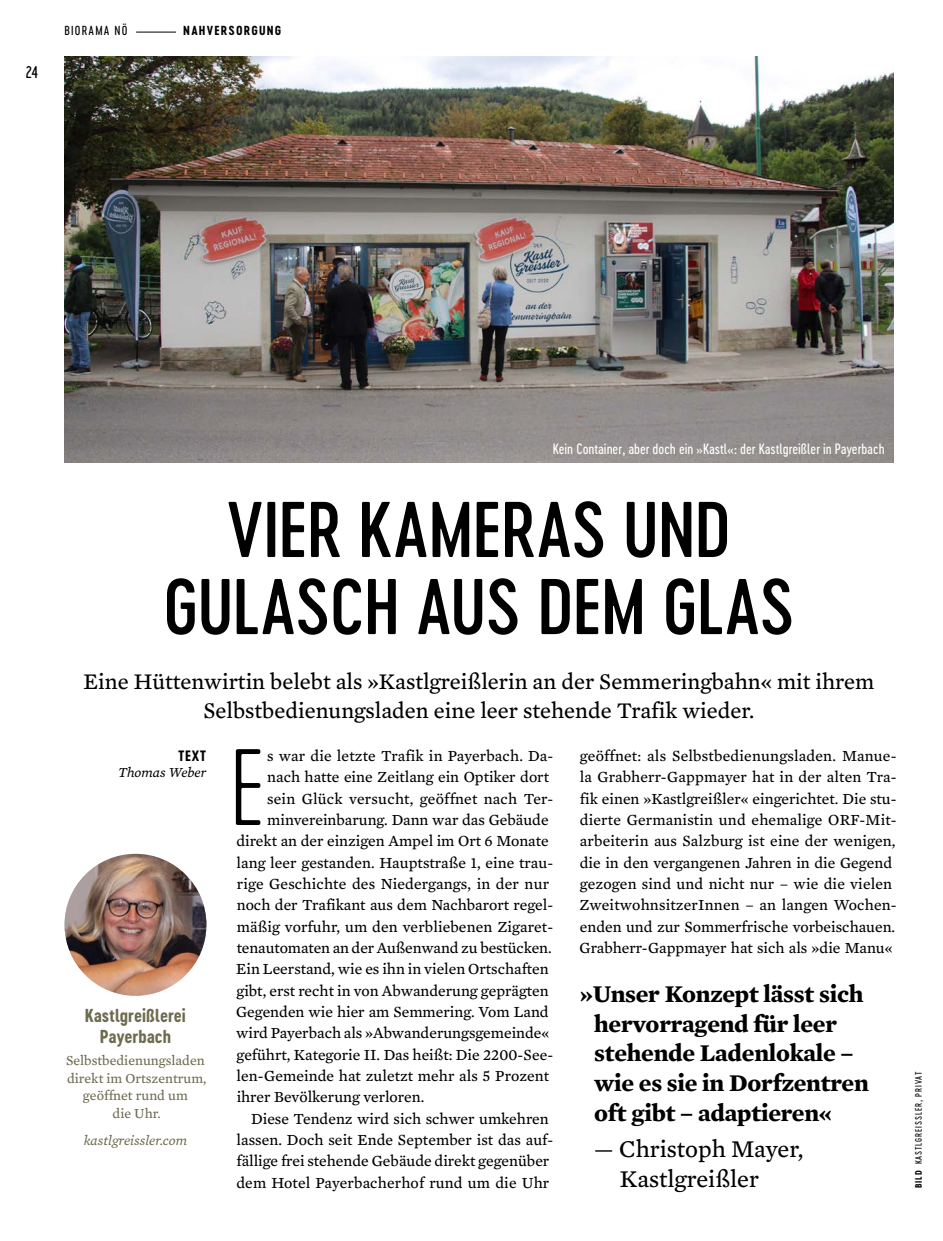
<style>
.page{position:relative;width:943px;height:1241px;background:#fff}
.page>*{position:absolute;margin:0;border:0;box-sizing:border-box;transform-origin:0 0}
.t1{font:101.15px "Cervo Neue Thin Neue";color:#000}
.t2{font:73.5px/77px "Cervo Neue Medium Neue";letter-spacing:-.01em;color:#000;text-align:center}
.t3{font:700 24.5px/29.8px "Mercury Text G3";letter-spacing:-.01em;color:#000}
.t4{font:24.5px/29.8px "Mercury Text G3";color:#000}
.t5{font:22.75px/29.8px "Mercury Text G3";color:#000;text-align:center}
.t6{font:17.5px/21px "Cervo Neue Bold Neue";color:#6e6c4f;text-align:center}
.t7{font:15.75px/21.3px "Mercury Text G3";color:#000}
.t8{font:15.75px "Cervo Neue Regular Neue";color:#000}
.t9{font:14px/17.5px "Mercury Text G3";color:#6e6c4f;text-align:center}
.t10{font:14px "Cervo Neue Regular Neue";color:#fff}
.t11{font:italic 14px "Mercury Text G3";color:#6e6c4f}
.t12{font:italic 14px "Mercury Text G3";color:#000}
.t13{font:14px "Cervo Neue Bold Neue";color:#000}
.t14{font:12.25px "Cervo Neue Bold Neue";letter-spacing:.1em;color:#000}
.t15{font:12.25px "Cervo Neue Regular Neue";letter-spacing:.1em;color:#000}
.t16{font:8.75px "Cervo Neue Regular Neue";letter-spacing:.1em;color:#000}
.s1{font-family:"Cervo Neue Bold Neue"}
</style>
<div class="page">
<img style="left:64px;top:853px;width:142px;height:142px;border-radius:71px">
<div style="left:52px;top:992px;width:188px;height:191px;background:#fff"></div>
<img style="left:65px;top:57px;width:828px;height:405px">
<hr style="left:136px;top:32px;width:40px;height:1px;background:#000">
<p class="t8" style="left:26px;top:62px;width:14px">24</p>
<p class="t15" style="left:64px;top:23px;width:65px">BIORAMA NÖ</p>
<p class="t14" style="left:183px;top:22px;width:99px">NAHVERSORGUNG</p>
<p class="t10" style="left:552px;top:440px;width:333px">Kein Container, aber doch ein »Kastl«: der Kastlgreißler in Payerbach</p>
<h2 class="t2" style="left:163px;top:490px;width:633px">VIER KAMERAS UND<br>GULASCH AUS DEM GLAS</h2>
<h3 class="t5" style="left:83px;top:666px;width:792px">Eine Hüttenwirtin belebt als »Kastlgreißlerin an der Semmeringbahn« mit ihrem<br>Selbstbedienungsladen eine leer stehende Trafik wieder.</h3>
<p class="t13" style="left:178px;top:746px;width:30px">TEXT</p>
<p class="t12" style="left:118px;top:763px;width:89px">Thomas Weber</p>
<h1 class="t1" style="left:230px;top:722px;width:38px">E</h1>
<p class="t7" style="left:267px;top:745px;width:288px">s war die letzte Trafik in Payerbach. Da-</p>
<p class="t7" style="left:579px;top:745px;width:318px">geöffnet: als Selbstbedienungsladen. Manue&shy;la Grabherr-Gappmayer hat in der alten Tra&shy;fik einen »Kastlgreißler« eingerichtet. Die stu&shy;dierte Germanistin und ehemalige ORF-Mit&shy;arbeiterin aus Salzburg ist eine der wenigen, die in den vergangenen Jahren in die Gegend gezogen sind und nicht nur – wie die vielen ZweitwohnsitzerInnen – an langen Wochen&shy;enden und zur Sommerfrische vorbeischauen.<br>Grabherr-Gappmayer hat sich als »die Manu«</p>
<p class="t7" style="left:267px;top:766px;width:283px">nach hatte eine Zeitlang ein Optiker dort</p>
<p class="t7" style="left:267px;top:787px;width:287px">sein Glück versucht, geöffnet nach Ter-</p>
<p class="t7" style="left:267px;top:809px;width:283px">minvereinbarung. Dann war das Gebäude</p>
<p class="t7" style="left:236px;top:830px;width:314px">direkt an der einzigen Ampel im Ort 6 Monate</p>
<p class="t7" style="left:236px;top:851px;width:318px">lang leer gestanden. Hauptstraße 1, eine trau-</p>
<p class="t7" style="left:237px;top:873px;width:314px">rige Geschichte des Niedergangs, in der nur</p>
<p class="t7" style="left:237px;top:894px;width:318px">noch der Trafikant aus dem Nachbarort regel-</p>
<p class="t7" style="left:237px;top:915px;width:318px">mäßig vorfuhr, um den verbliebenen Zigaret-</p>
<p class="t7" style="left:237px;top:937px;width:316px">tenautomaten an der Außenwand zu bestücken.</p>
<p class="t7" style="left:236px;top:958px;width:314px">Ein Leerstand, wie es ihn in vielen Ortschaften</p>
<p class="t7" style="left:236px;top:979px;width:314px">gibt, erst recht in von Abwanderung geprägten</p>
<p class="t7" style="left:236px;top:1001px;width:314px">Gegenden wie hier am Semmering. Vom Land</p>
<p class="t7" style="left:236px;top:1022px;width:315px">wird Payerbach als »Abwanderungsgemeinde«</p>
<p class="t7" style="left:236px;top:1043px;width:318px">geführt, Kategorie II. Das heißt: Die 2200-See-</p>
<p class="t7" style="left:236px;top:1064px;width:314px">len-Gemeinde hat zuletzt mehr als 5 Prozent</p>
<p class="t7" style="left:237px;top:1086px;width:189px">ihrer Bevölkerung verloren.</p>
<p class="t7" style="left:251px;top:1107px;width:299px">Diese Tendenz wird sich schwer umkehren</p>
<p class="t7" style="left:236px;top:1128px;width:318px">lassen. Doch seit Ende September ist das auf-</p>
<p class="t7" style="left:236px;top:1150px;width:314px">fällige frei stehende Gebäude direkt gegenüber</p>
<p class="t7" style="left:236px;top:1171px;width:314px">dem Hotel Payerbacherhof rund um die Uhr</p>
<h3 class="t3" style="left:594px;top:978px;width:276px;text-indent:-15px">»Unser Konzept lässt sich hervorragend für leer stehende Ladenlokale – wie es sie in Dorfzentren oft gibt – adaptieren«</h3>
<h3 class="t4" style="left:620px;top:1134px;width:185px;text-indent:-26px">— Christoph Mayer,<br>Kastlgreißler</h3>
<p class="t6" style="left:85px;top:1004px;width:102px">Kastlgreißlerei<br>Payerbach</p>
<p class="t9" style="left:66px;top:1051px;width:142px">Selbstbedienungsladen direkt im Ortszentrum, geöffnet rund um<br>die Uhr.</p>
<p class="t11" style="left:84px;top:1131px;width:105px">kastlgreissler.com</p>
<p class="t16" style="left:912px;top:1187px;width:118px;rotate:-90deg"><span class="s1">BILD</span> KASTLGREISSLER, PRIVAT</p>
</div>
